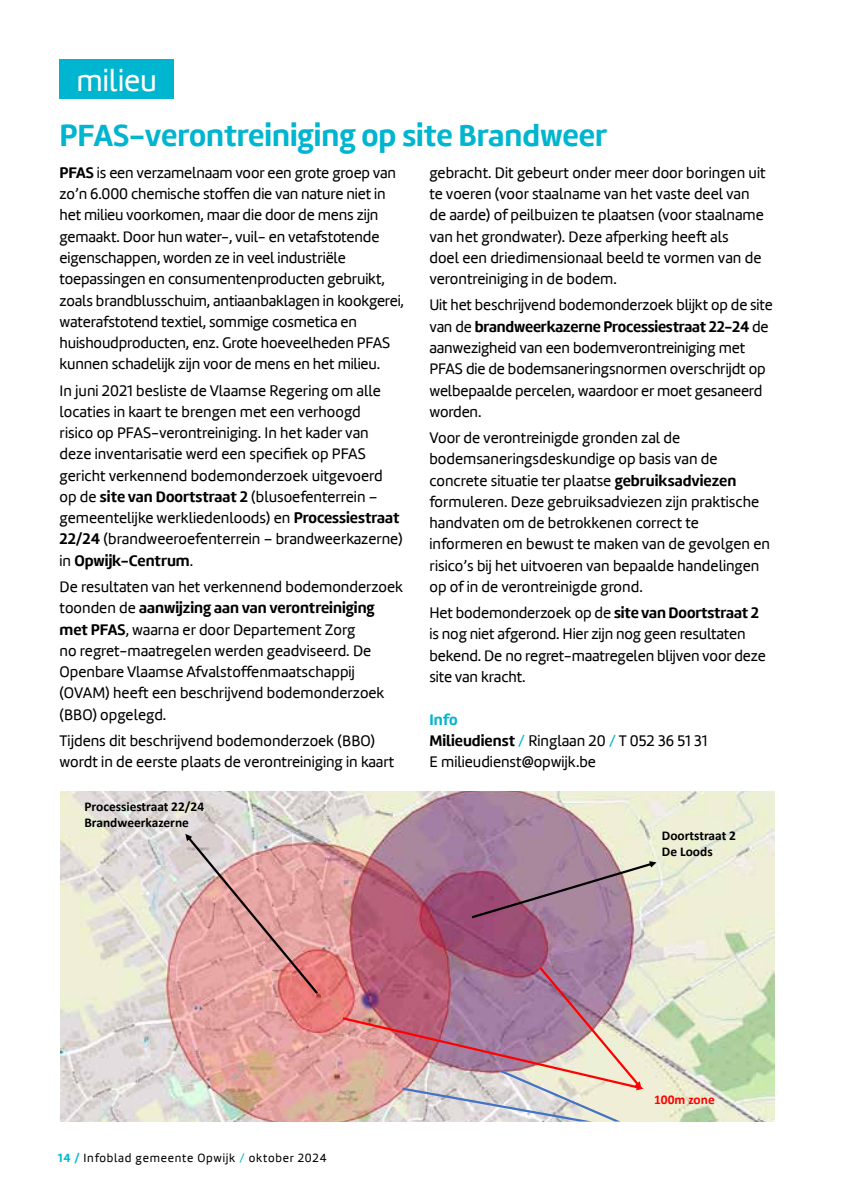
<style>
.page{position:relative;width:844px;height:1191px;background:#fff}
.page>*{position:absolute;margin:0;border:0;box-sizing:border-box;transform-origin:0 0}
.t1{font:700 31.5px "Marine";color:#00b5cf}
.t2{font:31.5px "Marine";color:#fff}
.t3{font:15.75px/21.3px "Marine";color:#000}
.t4{font:700 13.47px/16.1px "Calibri";color:#000}
.t5{font:700 13.47px "Calibri";color:#f00}
.t6{font:12.25px "Marine";letter-spacing:.06em;color:#000}
.s1{font-weight:700}
.s2{font-weight:700;color:#00b5cf}
.s3{color:#00b5cf}
</style>
<div class="page">
<div style="left:60px;top:60px;width:114px;height:39px;background:#00b5cf"></div>
<img style="left:60px;top:791px;width:713px;height:330px">
<svg style="left:185px;top:834px;width:133px;height:159px;background:#dca4a2"></svg>
<svg style="left:471px;top:861px;width:185px;height:57px;background:#a88397"></svg>
<img style="left:342px;top:967px;width:301px;height:154px">
<h1 class="t2" style="left:76px;top:60px;width:82px">milieu</h1>
<h1 class="t1" style="left:60px;top:115px;width:549px">PFAS-verontreiniging op site Brandweer</h1>
<p class="t3" style="left:60px;top:162px;width:346px"><span class="s1">PFAS</span> is een verzamelnaam voor een grote groep van zo’n 6.000 chemische stoffen die van nature niet in het milieu voorkomen, maar die door de mens zijn gemaakt. Door hun water-, vuil- en vetafstotende eigenschappen, worden ze in veel industriële toepassingen en consumentenproducten gebruikt, zoals brandblusschuim, antiaanbaklagen in kookgerei, waterafstotend textiel, sommige cosmetica en huishoudproducten, enz. Grote hoeveelheden PFAS kunnen schadelijk zijn voor de mens en het milieu.</p>
<p class="t3" style="left:60px;top:379px;width:344px">In juni 2021 besliste de Vlaamse Regering om alle locaties in kaart te brengen met een verhoogd<br>risico op PFAS-verontreiniging. In het kader van deze inventarisatie werd een specifiek op PFAS gericht verkennend bodemonderzoek uitgevoerd op de <span class="s1">site van Doortstraat 2</span> (blusoefenterrein – gemeentelijke werkliedenloods) en <span class="s1">Processiestraat 22/24</span> (brandweeroefenterrein – brandweerkazerne) in <span class="s1">Opwijk-Centrum</span>.</p>
<p class="t3" style="left:60px;top:576px;width:345px">De resultaten van het verkennend bodemonderzoek toonden de <span class="s1">aanwijzing aan van verontreiniging met PFAS</span>, waarna er door Departement Zorg<br>no regret-maatregelen werden geadviseerd. De Openbare Vlaamse Afvalstoffenmaatschappij (OVAM) heeft een beschrijvend bodemonderzoek (BBO) opgelegd.</p>
<p class="t3" style="left:60px;top:730px;width:336px">Tijdens dit beschrijvend bodemonderzoek (BBO) wordt in de eerste plaats de verontreiniging in kaart</p>
<p class="t3" style="left:429px;top:162px;width:337px">gebracht. Dit gebeurt onder meer door boringen uit te voeren (voor staalname van het vaste deel van de aarde) of peilbuizen te plaatsen (voor staalname van het grondwater). Deze afperking heeft als<br>doel een driedimensionaal beeld te vormen van de verontreiniging in de bodem.</p>
<p class="t3" style="left:429px;top:294px;width:345px">Uit het beschrijvend bodemonderzoek blijkt op de site van de <span class="s1">brandweerkazerne Processiestraat 22-24</span> de aanwezigheid van een bodemverontreiniging met PFAS die de bodemsaneringsnormen overschrijdt op welbepaalde percelen, waardoor er moet gesaneerd worden.</p>
<p class="t3" style="left:429px;top:427px;width:342px">Voor de verontreinigde gronden zal de bodemsaneringsdeskundige op basis van de concrete situatie ter plaatse <span class="s1">gebruiksadviezen </span>formuleren. Deze gebruiksadviezen zijn praktische handvaten om de betrokkenen correct te informeren en bewust te maken van de gevolgen en risico’s bij het uitvoeren van bepaalde handelingen op of in de verontreinigde grond.</p>
<p class="t3" style="left:429px;top:602px;width:338px">Het bodemonderzoek op de <span class="s1">site van Doortstraat 2 </span>is nog niet afgerond. Hier zijn nog geen resultaten bekend. De no regret-maatregelen blijven voor deze site van kracht.</p>
<p class="t3" style="left:429px;top:708px;width:279px"><span class="s2">Info<br></span><span class="s1">Milieudienst</span> <span class="s3">/</span> Ringlaan 20 <span class="s3">/</span> T 052 36 51 31<br>E milieudienst@opwijk.be</p>
<p class="t4" style="left:84px;top:798px;width:121px">Processiestraat 22/24<br>Brandweerkazerne</p>
<p class="t6" style="left:58px;top:1150px;width:270px"><span class="s2">14 /</span> Infoblad gemeente Opwijk <span class="s3">/</span> oktober 2024</p>
<p class="t4" style="left:661px;top:827px;width:76px">Doortstraat 2<br>De Loods</p>
<p class="t5" style="left:654px;top:1089px;width:62px">100m zone</p>
</div>
